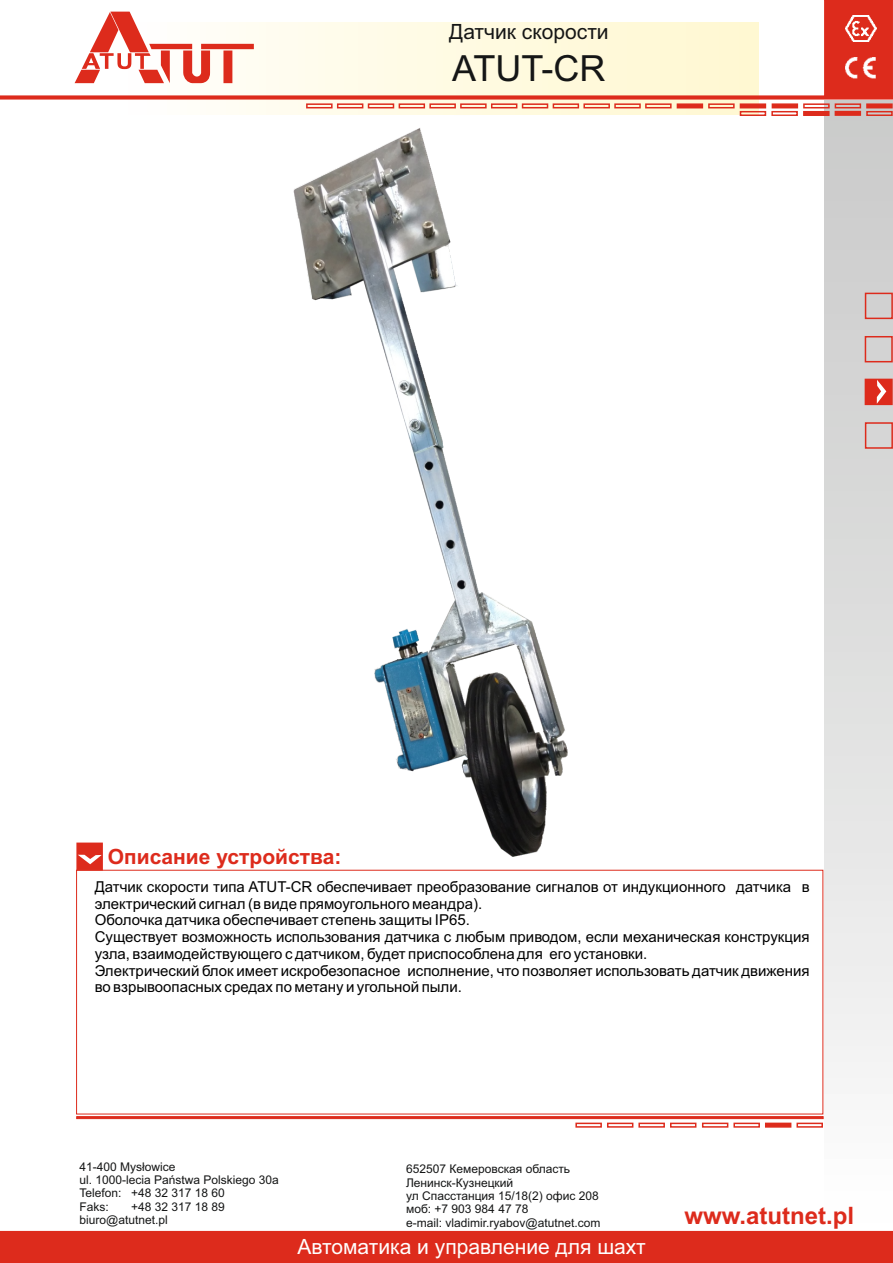
<style>
.page{position:relative;width:893px;height:1263px;background:#fff}
.page>*{position:absolute;margin:0;border:0;box-sizing:border-box;transform-origin:0 0}
.t1{font:36px "Arial";color:#151616}
.t2{font:700 24px "Arial";color:#dd2b1c}
.t3{font:21px "Arial";color:#fff}
.t4{font:700 21px "Arial";color:#dd2b1c}
.t5{font:21px "Arial";color:#151616}
.t6{font:15px/16.8px "Arial";color:#000}
.t7{font:12px/13.4px "Arial";color:#151616}
</style>
<div class="page">
<div style="left:825px;top:100px;width:68px;height:1130px;background:linear-gradient(to bottom,#c7c7c7,#fbfbfb)"></div>
<div style="left:0;top:1230px;width:893px;height:33px;background:#dd2b1c"></div>
<div style="left:865px;top:422px;width:28px;height:27px;border:2px solid #dd2b1c"></div>
<div style="left:865px;top:336px;width:28px;height:26px;border:2px solid #dd2b1c"></div>
<div style="left:865px;top:293px;width:28px;height:26px;border:2px solid #dd2b1c"></div>
<svg style="left:864px;top:378px;width:29px;height:28px"></svg>
<svg style="left:76px;top:1116px;width:747px;height:12px"></svg>
<div style="left:733px;top:1122px;width:27px;height:6px;border:2px solid #dd2b1c"></div>
<div style="left:702px;top:1122px;width:26px;height:6px;border:2px solid #dd2b1c"></div>
<svg style="left:76px;top:842px;width:28px;height:29px"></svg>
<svg style="left:0;top:0;width:893px;height:117px"></svg>
<div style="left:614px;top:103px;width:27px;height:5px;border:2px solid #dd2b1c"></div>
<div style="left:866px;top:111px;width:27px;height:5px;border:2px solid #dd2b1c"></div>
<div style="left:583px;top:103px;width:27px;height:5px;border:2px solid #dd2b1c"></div>
<div style="left:553px;top:103px;width:26px;height:5px;border:2px solid #dd2b1c"></div>
<div style="left:522px;top:103px;width:26px;height:5px;border:2px solid #dd2b1c"></div>
<div style="left:491px;top:103px;width:26px;height:5px;border:2px solid #dd2b1c"></div>
<div style="left:740px;top:111px;width:26px;height:5px;border:2px solid #dd2b1c"></div>
<div style="left:429px;top:103px;width:27px;height:5px;border:2px solid #dd2b1c"></div>
<div style="left:399px;top:103px;width:26px;height:5px;border:2px solid #dd2b1c"></div>
<div style="left:368px;top:103px;width:26px;height:5px;border:2px solid #dd2b1c"></div>
<div style="left:337px;top:103px;width:26px;height:5px;border:2px solid #dd2b1c"></div>
<div style="left:306px;top:103px;width:27px;height:5px;border:2px solid #dd2b1c"></div>
<div style="left:460px;top:103px;width:27px;height:5px;border:2px solid #dd2b1c"></div>
<img style="left:293px;top:116px;width:275px;height:741px">
<h3 class="t5" style="left:449px;top:24px;width:161px">Датчик скорости</h3>
<h1 class="t1" style="left:452px;top:54px;width:155px">ATUT-CR</h1>
<h3 class="t4" style="left:108px;top:848px;width:235px">Описание устройства:</h3>
<p class="t6" style="left:95px;top:879px;width:716px">Датчик скорости типа ATUT-CR обеспечивает преобразование сигналов от индукционного датчика в электрический сигнал (в виде прямоугольного меандра).<br>Оболочка датчика обеспечивает степень защиты IP65.<br>Существует возможность использования датчика с любым приводом, если механическая конструкция узла, взаимодействующего с датчиком, будет приспособлена для его установки.<br>Электрический блок имеет искробезопасное исполнение, что позволяет использовать датчик движения во взрывоопасных средах по метану и угольной пыли.</p>
<p class="t7" style="left:79px;top:1161px;width:201px">41-400 Mysłowice<br>ul. 1000-lecia Państwa Polskiego 30a<br>Telefon: +48 32 317 18 60<br>Faks:</p>
<p class="t7" style="left:406px;top:1163px;width:196px">652507 Кемеровская область<br>Ленинск-Кузнецкий<br>ул Спасстанция 15/18(2) офис 208 моб: +7 903 984 47 78<br>e-mail: vladimir.ryabov@atutnet.com</p>
<p class="t7" style="left:79px;top:1201px;width:147px;text-indent:52px">+48 32 317 18 89 biuro@atutnet.pl</p>
<h2 class="t2" style="left:684px;top:1206px;width:171px">www.atutnet.pl</h2>
<h3 class="t3" style="left:297px;top:1238px;width:350px">Автоматика и управление для шахт</h3>
</div>
